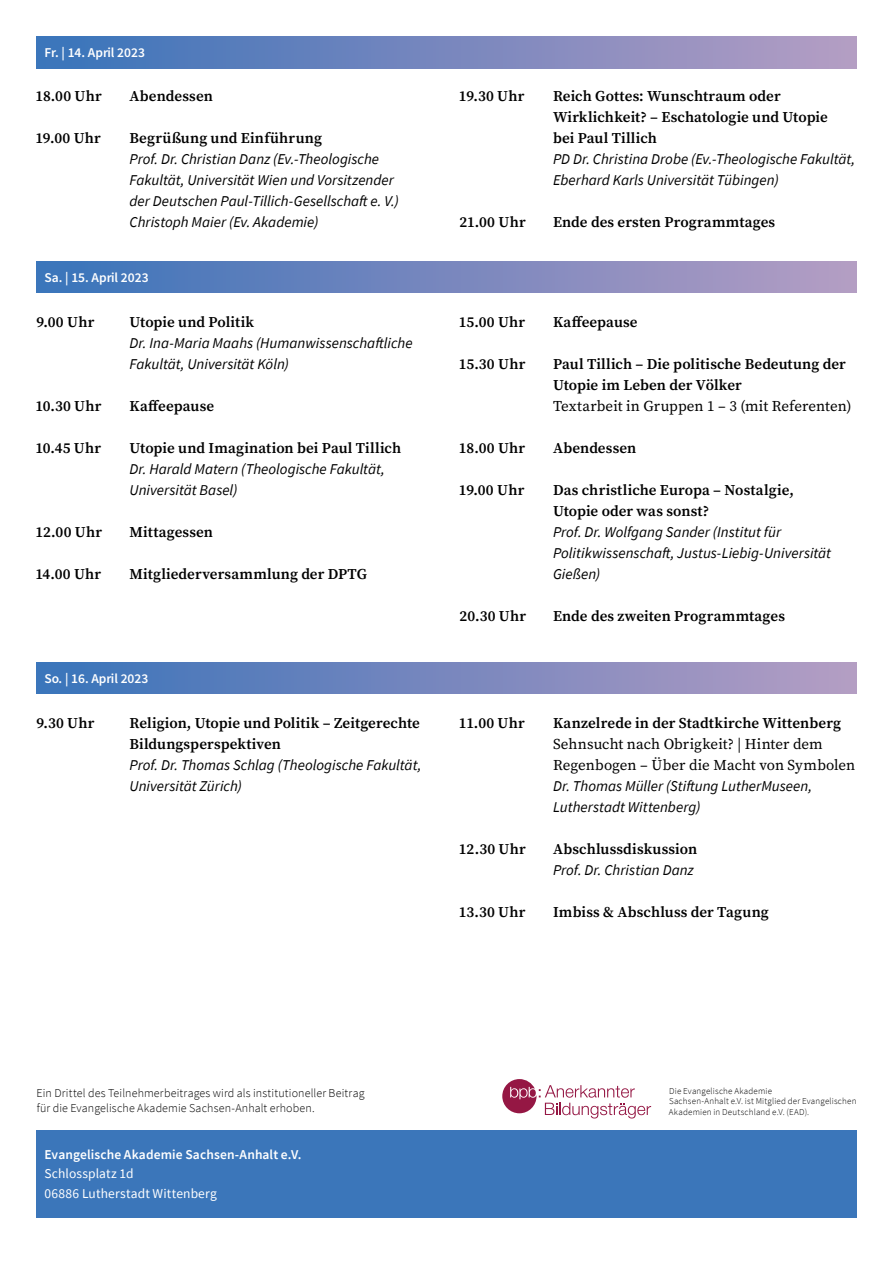
<style>
.page{position:relative;width:893px;height:1263px;background:#fff}
.page>*{position:absolute;margin:0;border:0;box-sizing:border-box;transform-origin:0 0}
.t1{font:600 15px/21px "Source Serif Pro";letter-spacing:.01em;color:#000}
.t2{font:italic 15px/21px "Source Sans Pro";color:#000}
.t3{font:15px/21px "Source Serif Pro";letter-spacing:.005em;color:#000}
.t4{font:13.5px "Source Sans Variable";color:#fff}
.t5{font:13.5px/19.5px "Source Sans Pro";letter-spacing:.01em;color:#fff}
.t6{font:600 13.5px "Source Sans Pro";letter-spacing:.01em;color:#fff}
.t7{font:300 12px/15px "Source Sans Pro";letter-spacing:.01em;color:#000}
.t8{font:300 9px/10.5px "Source Sans Pro";letter-spacing:.02em;color:#000}
</style>
<div class="page">
<div style="left:36px;top:1130px;width:821px;height:88px;background:#3b76ba"></div>
<div style="left:36px;top:37px;width:821px;height:31px;background:linear-gradient(to right,#3973ba,#b69dc3)"></div>
<div style="left:36px;top:261px;width:821px;height:31px;background:linear-gradient(to right,#3973ba,#b69dc3)"></div>
<div style="left:36px;top:662px;width:821px;height:32px;background:linear-gradient(to right,#3973ba,#b69dc3)"></div>
<svg style="left:502px;top:1079px;width:149px;height:39px"></svg>
<p class="t4" style="left:45px;top:45px;width:102px">Fr. | 14. April 2023</p>
<p class="t1" style="left:35px;top:85px;width:68px">18.00 Uhr</p>
<p class="t1" style="left:130px;top:85px;width:85px">Abendessen</p>
<p class="t1" style="left:35px;top:127px;width:67px">19.00 Uhr</p>
<p class="t1" style="left:130px;top:127px;width:194px">Begrüßung und Einführung</p>
<p class="t2" style="left:130px;top:148px;width:271px">Prof. Dr. Christian Danz (Ev.-Theologische Fakultät, Universität Wien und Vorsitzender der Deutschen Paul-Tillich-Gesellschaft e. V.)<br>Christoph Maier (Ev. Akademie)</p>
<p class="t4" style="left:45px;top:269px;width:106px">Sa. | 15. April 2023</p>
<p class="t1" style="left:36px;top:311px;width:59px">9.00 Uhr</p>
<p class="t1" style="left:130px;top:311px;width:126px">Utopie und Politik</p>
<p class="t2" style="left:130px;top:332px;width:285px">Dr. Ina-Maria Maahs (Humanwissenschaftliche<br>Fakultät, Universität Köln)</p>
<p class="t1" style="left:35px;top:395px;width:67px">10.30 Uhr</p>
<p class="t1" style="left:130px;top:395px;width:86px">Kaffeepause</p>
<p class="t1" style="left:35px;top:437px;width:67px">10.45 Uhr</p>
<p class="t1" style="left:130px;top:437px;width:273px">Utopie und Imagination bei Paul Tillich</p>
<p class="t2" style="left:130px;top:458px;width:257px">Dr. Harald Matern (Theologische Fakultät,<br>Universität Basel)</p>
<p class="t1" style="left:35px;top:521px;width:68px">12.00 Uhr</p>
<p class="t1" style="left:130px;top:521px;width:85px">Mittagessen</p>
<p class="t1" style="left:35px;top:563px;width:67px">14.00 Uhr</p>
<p class="t1" style="left:130px;top:563px;width:239px">Mitgliederversammlung der DPTG</p>
<p class="t4" style="left:45px;top:670px;width:105px">So. | 16. April 2023</p>
<p class="t1" style="left:36px;top:712px;width:60px">9.30 Uhr</p>
<p class="t1" style="left:130px;top:712px;width:292px">Religion, Utopie und Politik – Zeitgerechte<br>Bildungsperspektiven</p>
<p class="t2" style="left:130px;top:754px;width:293px">Prof. Dr. Thomas Schlag (Theologische Fakultät,<br>Universität Zürich)</p>
<p class="t1" style="left:459px;top:85px;width:67px">19.30 Uhr</p>
<p class="t1" style="left:553px;top:85px;width:276px">Reich Gottes: Wunschtraum oder<br>Wirklichkeit? – Eschatologie und Utopie bei Paul Tillich</p>
<p class="t2" style="left:553px;top:148px;width:304px">PD Dr. Christina Drobe (Ev.-Theologische Fakultät,<br>Eberhard Karls Universität Tübingen)</p>
<p class="t1" style="left:459px;top:211px;width:68px">21.00 Uhr</p>
<p class="t1" style="left:553px;top:211px;width:224px">Ende des ersten Programmtages</p>
<p class="t1" style="left:459px;top:311px;width:68px">15.00 Uhr</p>
<p class="t1" style="left:553px;top:311px;width:86px">Kaffeepause</p>
<p class="t1" style="left:459px;top:353px;width:68px">15.30 Uhr</p>
<p class="t1" style="left:553px;top:353px;width:294px">Paul Tillich – Die politische Bedeutung der<br>Utopie im Leben der Völker</p>
<p class="t3" style="left:553px;top:395px;width:300px">Textarbeit in Gruppen 1 – 3 (mit Referenten)</p>
<p class="t1" style="left:459px;top:437px;width:68px">18.00 Uhr</p>
<p class="t1" style="left:553px;top:437px;width:85px">Abendessen</p>
<p class="t1" style="left:459px;top:479px;width:67px">19.00 Uhr</p>
<p class="t1" style="left:553px;top:479px;width:242px">Das christliche Europa – Nostalgie,<br>Utopie oder was sonst?</p>
<p class="t2" style="left:553px;top:521px;width:280px">Prof. Dr. Wolfgang Sander (Institut für<br>Politikwissenschaft, Justus-Liebig-Universität<br>Gießen)</p>
<p class="t1" style="left:459px;top:605px;width:68px">20.30 Uhr</p>
<p class="t1" style="left:553px;top:605px;width:233px">Ende des zweiten Programmtages</p>
<p class="t1" style="left:459px;top:712px;width:67px">11.00 Uhr</p>
<p class="t1" style="left:553px;top:712px;width:290px">Kanzelrede in der Stadtkirche Wittenberg</p>
<p class="t3" style="left:553px;top:733px;width:304px">Sehnsucht nach Obrigkeit? | Hinter dem<br>Regenbogen – Über die Macht von Symbolen</p>
<p class="t2" style="left:553px;top:775px;width:261px">Dr. Thomas Müller (Stiftung LutherMuseen,<br>Lutherstadt Wittenberg)</p>
<p class="t1" style="left:459px;top:838px;width:68px">12.30 Uhr</p>
<p class="t1" style="left:553px;top:838px;width:146px">Abschlussdiskussion</p>
<p class="t2" style="left:553px;top:859px;width:142px">Prof. Dr. Christian Danz</p>
<p class="t1" style="left:459px;top:901px;width:68px">13.30 Uhr</p>
<p class="t1" style="left:553px;top:901px;width:217px">Imbiss &amp; Abschluss der Tagung</p>
<p class="t7" style="left:37px;top:1085px;width:329px">Ein Drittel des Teilnehmerbeitrages wird als institutioneller Beitrag für die Evangelische Akademie Sachsen-Anhalt erhoben.</p>
<p class="t6" style="left:45px;top:1145px;width:259px">Evangelische Akademie Sachsen-Anhalt e.V.</p>
<p class="t5" style="left:45px;top:1164px;width:174px">Schlossplatz 1d<br>06886 Lutherstadt Wittenberg</p>
<p class="t8" style="left:669px;top:1085px;width:189px">Die Evangelische Akademie<br>Sachsen-Anhalt e.V. ist Mitglied der Evangelischen<br>Akademien in Deutschland e.V. (EAD).</p>
</div>
